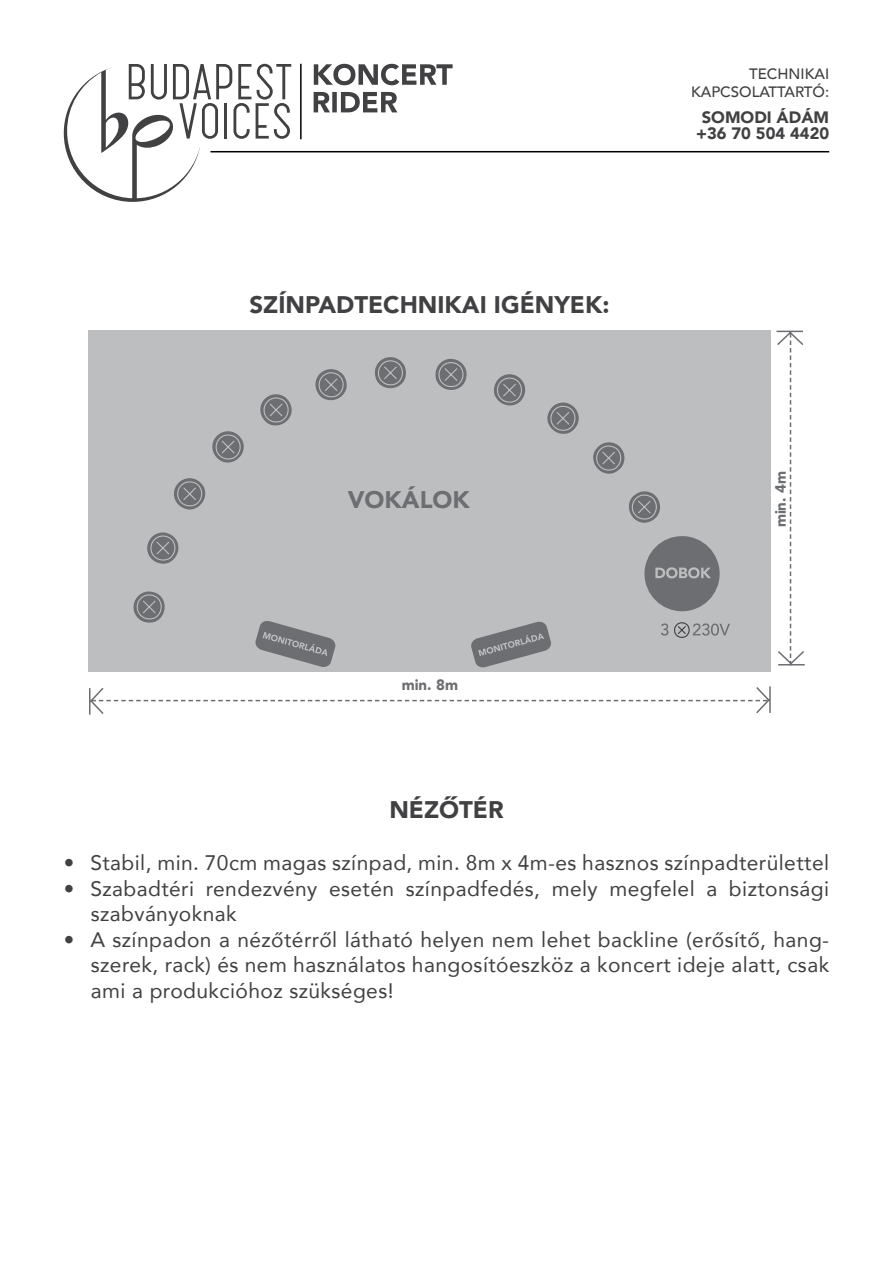
<style>
.page{position:relative;width:893px;height:1263px;background:#fff}
.page>*{position:absolute;margin:0;border:0;box-sizing:border-box;transform-origin:0 0}
.t1{font:900 24px "Avenir";color:#414042}
.t2{font:900 24px "Avenir";color:#6d6e71}
.t3{font:21px "Avenir";letter-spacing:.02em;color:#414042}
.t4{font:900 16.5px/16.5px "Avenir";color:#414042}
.t5{font:500 15px/18px "Avenir";color:#414042;text-align:right}
.t6{font:900 15px "Avenir";color:#6d6e71}
</style>
<div class="page">
<div style="left:88px;top:331px;width:683px;height:341px;background:#bcbec0"></div>
<svg style="left:133px;top:599px;width:25px;height:24px"></svg>
<svg style="left:381px;top:357px;width:18px;height:3px"></svg>
<svg style="left:657px;top:498px;width:3px;height:18px"></svg>
<svg style="left:136px;top:360px;width:521px;height:260px"></svg>
<div style="left:644px;top:536px;width:76px;height:75px;background:#6d6e71;border-radius:50%"></div>
<svg style="left:471px;top:621px;width:80px;height:47px"></svg>
<svg style="left:655px;top:567px;width:56px;height:11px"></svg>
<svg style="left:255px;top:621px;width:81px;height:46px"></svg>
<svg style="left:661px;top:622px;width:69px;height:16px"></svg>
<svg style="left:89px;top:686px;width:682px;height:29px"></svg>
<svg style="left:776px;top:330px;width:29px;height:336px"></svg>
<svg style="left:314px;top:92px;width:83px;height:20px"></svg>
<svg style="left:314px;top:64px;width:139px;height:21px"></svg>
<hr style="left:300px;top:64px;width:2px;height:75px;background:#000">
<hr style="left:210px;top:151px;width:619px;height:1px;background:#000">
<svg style="left:64px;top:64px;width:227px;height:138px"></svg>
<p class="t1" style="left:249px;top:284px;width:361px">SZÍNPADTECHNIKAI IGÉ NYEK:</p>
<p class="t5" style="left:691px;top:64px;width:140px">TECHNIKAI<br>KAPCSOLATTARTÓ:</p>
<p class="t4" style="left:777px;top:108px;width:54px">ÁDÁM</p>
<p class="t4" style="left:696px;top:108px;width:135px;text-indent:6px">SOMODI<br>+36 70 504 4420</p>
<p class="t2" style="left:348px;top:479px;width:105px">VOKÁLOK</p>
<p class="t6" style="left:768px;top:527px;width:58px;rotate:-90deg">MIN M4.</p>
<p class="t6" style="left:402px;top:672px;width:58px">MIN M8.</p>
<p class="t3" style="left:64px;top:846px;width:12px">•</p>
<p class="t3" style="left:64px;top:872px;width:12px">•</p>
<p class="t3" style="left:64px;top:923px;width:12px">•</p>
<p class="t1" style="left:389px;top:789px;width:71px">NÉZO</p>
<p class="t3" style="left:90px;top:846px;width:740px">Stabil, min. 70cm magas színpad, min m8 . x m4 -es hasznos színpadterülettel</p>
<p class="t1" style="left:439px;top:789px;width:66px">̋TÉR</p>
<p class="t3" style="left:90px;top:872px;width:105px">Szabadtéri</p>
<p class="t3" style="left:206px;top:872px;width:113px">rendezvény</p>
<p class="t3" style="left:329px;top:872px;width:67px">esetén</p>
<p class="t3" style="left:406px;top:872px;width:136px">színpadfedés,</p>
<p class="t3" style="left:552px;top:872px;width:47px">mely</p>
<p class="t3" style="left:609px;top:872px;width:87px">megfelel</p>
<p class="t3" style="left:706px;top:872px;width:12px">a</p>
<p class="t3" style="left:729px;top:872px;width:102px">biztonsági</p>
<p class="t3" style="left:91px;top:897px;width:147px">szabványoknak</p>
<p class="t3" style="left:91px;top:948px;width:740px">szerek, rack) és nem használatos hangosítóeszköz a koncert ideje alatt, csak</p>
<p class="t3" style="left:90px;top:923px;width:195px">A színpadon a nézo</p>
<p class="t3" style="left:319px;top:923px;width:406px">̋l látható helyen nem lehet backline (ero</p>
<p class="t3" style="left:747px;top:923px;width:83px">̋, hang-</p>
<p class="t3" style="left:271px;top:923px;width:62px">̋térro</p>
<p class="t3" style="left:712px;top:923px;width:50px">̋síto</p>
<p class="t3" style="left:91px;top:974px;width:304px">ami a produkcióhoz szükséges!</p>
</div>
